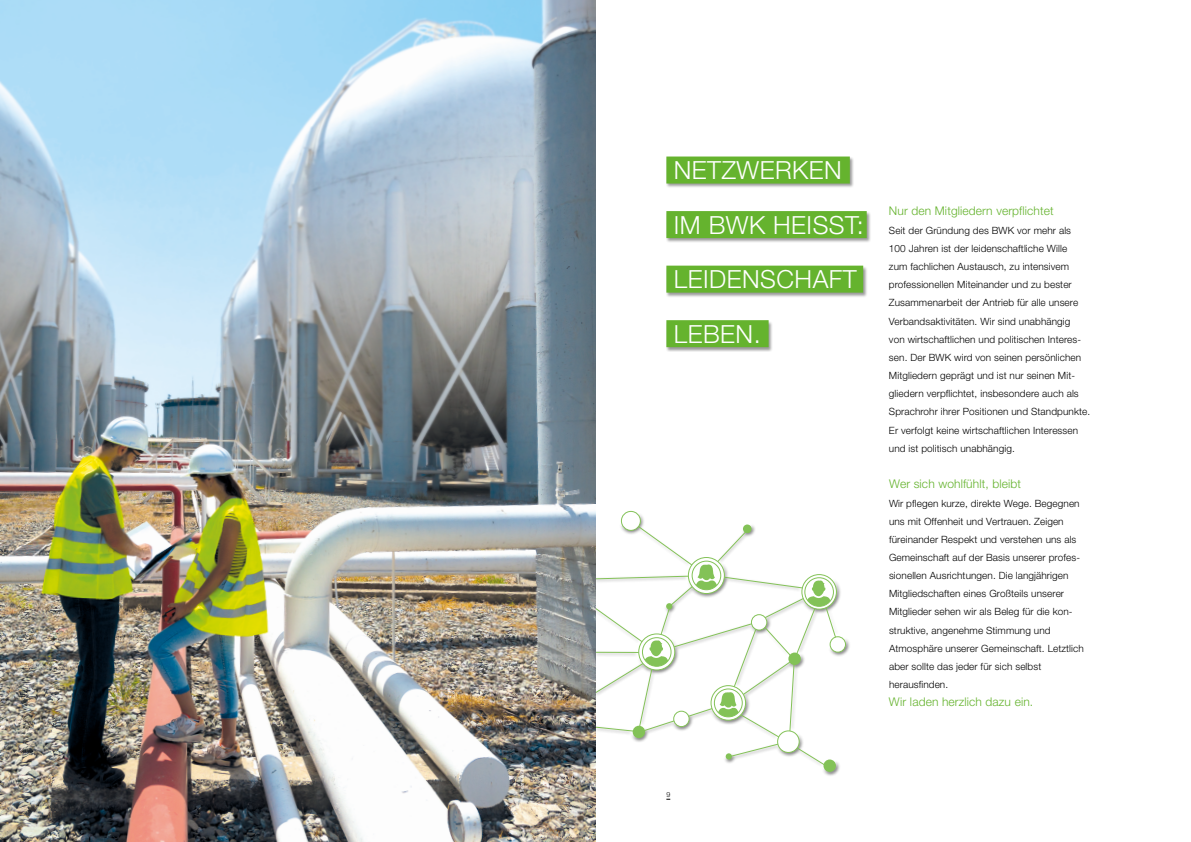
<style>
.page{position:relative;width:1191px;height:842px;background:#fff}
.page>*{position:absolute;margin:0;border:0;box-sizing:border-box;transform-origin:0 0}
.t1{font:300 25px/54.6px "Helvetica Neue LT Std";letter-spacing:.02em;color:#fff}
.t2{font:300 12px "Helvetica Neue LT Std";letter-spacing:.01em;color:#65b32e}
.t3{font:300 10px/18.2px "Helvetica Neue LT Std";letter-spacing:.01em;color:#000}
.t4{font:300 7px "Helvetica Neue LT Std";color:#000}
.t5{font:500 condensed 5px "Helvetica Neue LT Std";letter-spacing:.01em;color:#fff}
</style>
<div class="page">
<div style="left:666px;top:156px;width:205px;height:196px;background:#000;opacity:.4"></div>
<div style="left:666px;top:157px;width:184px;height:27px;background:#65b32e"></div>
<div style="left:666px;top:211px;width:200px;height:27px;background:#65b32e"></div>
<div style="left:666px;top:266px;width:197px;height:27px;background:#65b32e"></div>
<div style="left:666px;top:320px;width:102px;height:27px;background:#65b32e"></div>
<svg style="left:823px;top:759px;width:13px;height:13px"></svg>
<div style="left:829px;top:636px;width:17px;height:16px;border:1px solid #65b32e;border-radius:50%"></div>
<div style="left:621px;top:511px;width:20px;height:20px;border:1px solid #65b32e;border-radius:50%"></div>
<svg style="left:595px;top:521px;width:243px;height:248px"></svg>
<div style="left:692px;top:561px;width:29px;height:29px;border:1px solid #65b32e;border-radius:50%"></div>
<img style="left:0;top:0;width:595px;height:842px">
<p class="t5" style="left:519px;top:797px;width:37px;rotate:-90deg">© Sezer66/iStock</p>
<h1 class="t1" style="left:674px;top:142px;width:36px">NETZWERKE</h1>
<h1 class="t1" style="left:824px;top:142px;width:19px">N</h1>
<h1 class="t1" style="left:674px;top:197px;width:55px">IM BWK</h1>
<h1 class="t1" style="left:674px;top:197px;width:191px;text-indent:99px">HEI SST:<br>LEI DENSCHAFT<br>LEBE</h1>
<h1 class="t1" style="left:735px;top:306px;width:27px">N.</h1>
<p class="t2" style="left:889px;top:204px;width:166px">Nur den Mitgliedern verpflichtet</p>
<p class="t3" style="left:889px;top:221px;width:112px">Seit der Gründung des BWK</p>
<p class="t3" style="left:889px;top:221px;width:194px;text-indent:128px">vor mehr als 100 Jahren ist der leidenschaftliche Wille zum fachlichen Austausch, zu intensivem professionellen Miteinander und zu bester Zusammenarbeit der Antrieb für alle unsere Verbandsaktivitäten. Wir sind unabhängig von wirtschaftlichen und politischen Interes&shy;sen. Der BWK</p>
<p class="t3" style="left:889px;top:348px;width:203px;text-indent:65px">wird von seinen persönlichen Mitgliedern geprägt und ist nur seinen Mit&shy;gliedern verpflichtet, insbesondere auch als Sprachrohr ihrer Positionen und Standpunkte.<br>Er verfolgt keine wirtschaftlichen Interessen und ist politisch unabhängig.</p>
<p class="t2" style="left:889px;top:476px;width:133px">wer sich wohlfühlt, bleibt</p>
<p class="t3" style="left:889px;top:494px;width:192px">wir pflegen kurze, direkte wege. begegnen uns mit offenheit und Vertrauen. zeigen füreinander respekt und verstehen uns als gemeinschaft auf der basis unserer profes&shy;sionellen Ausrichtungen. Die langjährigen Mitgliedschaften eines großteils unserer Mitglieder sehen wir als beleg für die kon-</p>
<p class="t3" style="left:889px;top:621px;width:196px">struktive, angenehme Stimmung und Atmosphäre unserer gemeinschaft. Letztlich aber sollte das jeder für sich selbst herausfinden.</p>
<p class="t2" style="left:889px;top:695px;width:146px">Wir laden herzlich dazu ein.</p>
<p class="t4" style="left:666px;top:790px;width:5px">9</p>
</div>
